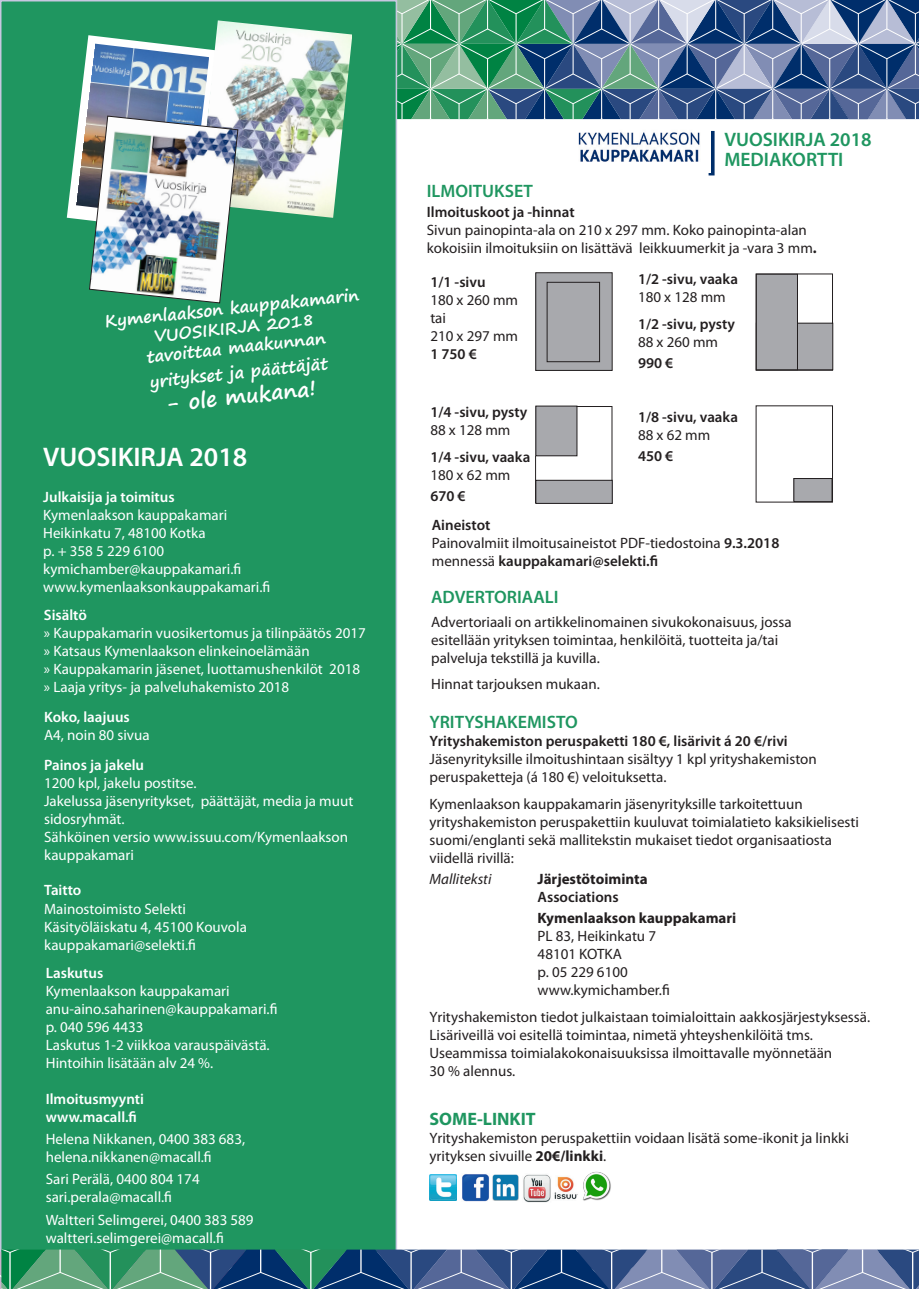
<style>
.page{position:relative;width:919px;height:1289px;background:#fff}
.page>*{position:absolute;margin:0;border:0;box-sizing:border-box;transform-origin:0 0}
.t1{font:600 27px "Myriad Pro";color:#fff}
.t2{font:700 21px "Segoe Print";color:#fff}
.t3{font:600 19.5px/19.5px "Myriad Pro";color:#1f9660}
.t4{font:600 18px "Myriad Pro";color:#1f9660}
.t5{font:700 18px "Myriad Pro";color:#1f9660}
.t6{font:700 16.5px "Segoe Print";color:#fff}
.t7{font:15px/18px "Myriad Pro";color:#231f20}
.t8{font:15px/18px "Myriad Pro";color:#fff}
.t9{font:600 15px "Myriad Pro";color:#231f20}
.t10{font:600 15px "Myriad Pro";color:#fff}
.t11{font:700 15px "Myriad Pro";color:#231f20}
.t12{font:italic 15px "Myriad Pro";color:#231f20}
.s1{font-weight:700}
.s2{font-weight:600}
</style>
<div class="page">
<div style="left:0;top:0;width:397px;height:1249px;background:#1f9660"></div>
<img style="left:462px;top:1174px;width:27px;height:27px">
<img style="left:554px;top:1176px;width:24px;height:24px">
<img style="left:430px;top:1174px;width:26px;height:26px">
<img style="left:523px;top:1174px;width:28px;height:27px">
<img style="left:583px;top:1171px;width:28px;height:30px">
<img style="left:493px;top:1174px;width:25px;height:26px">
<svg style="left:708px;top:131px;width:6px;height:44px"></svg>
<div style="left:756px;top:323px;width:76px;height:47px;background:#a8a9ad"></div>
<div style="left:756px;top:323px;width:76px;height:47px;border:1px solid #231f20"></div>
<div style="left:756px;top:274px;width:41px;height:96px;background:#a8a9ad"></div>
<div style="left:756px;top:274px;width:41px;height:96px;border:1px solid #231f20"></div>
<div style="left:535px;top:406px;width:77px;height:97px;border:1px solid #231f20"></div>
<div style="left:536px;top:480px;width:76px;height:23px;background:#a8a9ad"></div>
<div style="left:535px;top:480px;width:77px;height:23px;border:1px solid #231f20"></div>
<div style="left:536px;top:406px;width:41px;height:50px;background:#a8a9ad"></div>
<div style="left:535px;top:406px;width:42px;height:50px;border:1px solid #231f20"></div>
<div style="left:793px;top:478px;width:39px;height:23px;background:#a8a9ad"></div>
<div style="left:793px;top:478px;width:39px;height:23px;border:1px solid #231f20"></div>
<div style="left:535px;top:273px;width:77px;height:97px;background:#a8a9ad"></div>
<div style="left:535px;top:272px;width:77px;height:98px;border:1px solid #231f20"></div>
<div style="left:546px;top:282px;width:54px;height:80px;border:1px solid #231f20"></div>
<img style="left:578px;top:131px;width:132px;height:42px">
<img style="left:198px;top:20px;width:154px;height:198px">
<img style="left:67px;top:35px;width:171px;height:268px">
<svg style="left:397px;top:0;width:521px;height:119px;background:#558091"></svg>
<svg style="left:0;top:1249px;width:918px;height:39px;background:#446e87"></svg>
<p class="t6" style="left:103px;top:306px;width:257px;rotate:-6deg">Kymenlaakson kauppakamarin</p>
<p class="t6" style="left:153px;top:321px;width:162px;rotate:-6deg">VUOSIKIRJA 2018</p>
<p class="t6" style="left:145px;top:342px;width:181px;rotate:-6deg">tavoittaa maakunnan</p>
<p class="t6" style="left:148px;top:367px;width:181px;rotate:-6deg">yritykset ja päättäjät</p>
<p class="t2" style="left:164px;top:385px;width:152px;rotate:-6deg">- ole mukana!</p>
<p class="t1" style="left:43px;top:439px;width:205px">VUOSIKIRJA 2018</p>
<p class="t10" style="left:43px;top:487px;width:133px">Julkaisija ja toimitus</p>
<p class="t8" style="left:43px;top:505px;width:185px">Kymenlaakson kauppakamari</p>
<p class="t8" style="left:43px;top:523px;width:164px">Heikinkatu 7, 48100 Kotka</p>
<p class="t8" style="left:43px;top:541px;width:122px">p. + 358 5 229 6100</p>
<p class="t8" style="left:43px;top:559px;width:199px">kymichamber@kauppakamari.fi</p>
<p class="t8" style="left:43px;top:577px;width:228px">www.kymenlaaksonkauppakamari.fi</p>
<p class="t10" style="left:44px;top:605px;width:44px">Sisältö</p>
<p class="t8" style="left:44px;top:623px;width:323px">» Kauppakamarin vuosikertomus ja tilinpäätös 2017</p>
<p class="t8" style="left:44px;top:641px;width:267px">» Katsaus Kymenlaakson elinkeinoelämään</p>
<p class="t8" style="left:44px;top:659px;width:318px">» Kauppakamarin jäsenet, luottamushenkilöt 2018</p>
<p class="t8" style="left:44px;top:677px;width:247px">» Laaja yritys- ja palveluhakemisto 2018</p>
<p class="t10" style="left:44px;top:707px;width:87px">Koko, laajuus</p>
<p class="t8" style="left:44px;top:725px;width:107px">A4, noin 80 sivua</p>
<p class="t10" style="left:44px;top:755px;width:102px">Painos ja jakelu</p>
<p class="t8" style="left:44px;top:773px;width:154px">1200 kpl, jakelu postitse.</p>
<p class="t8" style="left:44px;top:791px;width:311px">Jakelussa jäsenyritykset, päättäjät, media ja muut sidosryhmät.</p>
<p class="t8" style="left:44px;top:827px;width:305px">Sähköinen versio www.issuu.com/Kymenlaakson kauppakamari</p>
<p class="t10" style="left:44px;top:880px;width:39px">Taitto</p>
<p class="t8" style="left:44px;top:899px;width:204px">Mainostoimisto Selekti<br>Käsityöläiskatu 4, 45100 Kouvola kauppakamari@selekti.fi</p>
<p class="t10" style="left:46px;top:963px;width:59px">Laskutus</p>
<p class="t8" style="left:46px;top:981px;width:185px">Kymenlaakson kauppakamari</p>
<p class="t8" style="left:46px;top:999px;width:233px">anu-aino.saharinen@kauppakamari.fi</p>
<p class="t8" style="left:46px;top:1017px;width:99px">p. 040 596 4433</p>
<p class="t8" style="left:46px;top:1035px;width:225px">Laskutus 1-2 viikkoa varauspäivästä.</p>
<p class="t8" style="left:46px;top:1053px;width:169px">Hintoihin lisätään alv 24 %.</p>
<p class="t10" style="left:46px;top:1089px;width:100px">Ilmoitusmyynti</p>
<p class="t10" style="left:46px;top:1107px;width:93px">www.macall.fi</p>
<p class="t8" style="left:46px;top:1129px;width:201px">Helena Nikkanen, 0400 383 683,</p>
<p class="t8" style="left:46px;top:1147px;width:168px">helena.nikkanen@macall.fi</p>
<p class="t8" style="left:46px;top:1169px;width:155px">Sari Perälä, 0400 804 174</p>
<p class="t8" style="left:46px;top:1187px;width:128px">sari.perala@macall.fi</p>
<p class="t8" style="left:46px;top:1210px;width:209px">Waltteri Selimgerei, 0400 383 589</p>
<p class="t8" style="left:46px;top:1228px;width:180px">waltteri.selimgerei@macall.fi</p>
<p class="t4" style="left:427px;top:180px;width:108px">ILMOITUKSET</p>
<p class="t3" style="left:724px;top:129px;width:149px">VUOSIKIRJA 2018<br>MEDIAKORTTI</p>
<p class="t9" style="left:427px;top:202px;width:149px">Ilmoituskoot ja -hinnat</p>
<p class="t7" style="left:427px;top:221px;width:391px">Sivun painopinta-ala on 210 x 297 mm. Koko painopinta-alan kokoisiin ilmoituksiin on lisättävä leikkuumerkit ja -vara 3 mm<span class="s1">.</span></p>
<p class="t9" style="left:430px;top:272px;width:57px">1/1 -sivu</p>
<p class="t7" style="left:430px;top:291px;width:89px">180 x 260 mm</p>
<p class="t7" style="left:430px;top:309px;width:89px">tai<br>210 x 297 mm</p>
<p class="t9" style="left:430px;top:344px;width:48px">1 750 €</p>
<p class="t9" style="left:430px;top:402px;width:98px">1/4 -sivu, pysty</p>
<p class="t7" style="left:430px;top:420px;width:81px">88 x 128 mm</p>
<p class="t9" style="left:430px;top:447px;width:101px">1/4 -sivu, vaaka</p>
<p class="t7" style="left:430px;top:465px;width:81px">180 x 62 mm</p>
<p class="t9" style="left:430px;top:486px;width:37px">670 €</p>
<p class="t9" style="left:638px;top:270px;width:101px">1/2 -sivu, vaaka</p>
<p class="t7" style="left:638px;top:288px;width:89px">180 x 128 mm</p>
<p class="t9" style="left:638px;top:315px;width:98px">1/2 -sivu, pysty</p>
<p class="t7" style="left:638px;top:333px;width:81px">88 x 260 mm</p>
<p class="t9" style="left:638px;top:354px;width:37px">990 €</p>
<p class="t9" style="left:638px;top:408px;width:101px">1/8 -sivu, vaaka</p>
<p class="t7" style="left:638px;top:426px;width:74px">88 x 62 mm</p>
<p class="t9" style="left:638px;top:447px;width:37px">450 €</p>
<p class="t9" style="left:432px;top:516px;width:60px">Aineistot</p>
<p class="t7" style="left:432px;top:534px;width:349px">Painovalmiit ilmoitusaineistot PDF-tiedostoina <span class="s2">9.3.2018 </span>mennessä <span class="s2">kauppakamari@selekti.fi</span></p>
<p class="t4" style="left:431px;top:585px;width:129px">ADVERTORIAALI</p>
<p class="t7" style="left:431px;top:612px;width:362px">Advertoriaali on artikkelinomainen sivukokonaisuus, jossa esitellään yrityksen toimintaa, henkilöitä, tuotteita ja/tai</p>
<p class="t7" style="left:431px;top:648px;width:170px">palveluja tekstillä ja kuvilla.</p>
<p class="t7" style="left:431px;top:675px;width:170px">Hinnat tarjouksen mukaan.</p>
<p class="t4" style="left:429px;top:710px;width:150px">YRITYSHAKEMISTO</p>
<p class="t9" style="left:429px;top:731px;width:360px">Yrityshakemiston peruspaketti 180 €, lisärivit á 20 €/rivi</p>
<p class="t7" style="left:429px;top:750px;width:389px">Jäsenyrityksille ilmoitushintaan sisältyy 1 kpl yrityshakemiston</p>
<p class="t7" style="left:429px;top:768px;width:238px">peruspaketteja (á 180 €) veloituksetta.</p>
<p class="t7" style="left:429px;top:795px;width:374px">Kymenlaakson kauppakamarin jäsenyrityksille tarkoitettuun</p>
<p class="t7" style="left:429px;top:813px;width:431px">yrityshakemiston peruspakettiin kuuluvat toimialatieto kaksikielisesti suomi/englanti sekä mallitekstin mukaiset tiedot organisaatiosta</p>
<p class="t7" style="left:429px;top:849px;width:86px">viidellä rivillä:</p>
<p class="t12" style="left:429px;top:870px;width:63px">Malliteksti</p>
<p class="t11" style="left:537px;top:869px;width:111px">Järjestötoiminta</p>
<p class="t9" style="left:537px;top:887px;width:82px">Associations</p>
<p class="t11" style="left:537px;top:908px;width:200px">Kymenlaakson kauppakamari</p>
<p class="t7" style="left:537px;top:927px;width:120px">PL 83, Heikinkatu 7</p>
<p class="t7" style="left:537px;top:945px;width:86px">48101 KOTKA</p>
<p class="t7" style="left:537px;top:963px;width:92px">p. 05 229 6100</p>
<p class="t7" style="left:537px;top:981px;width:134px">www.kymichamber.fi</p>
<p class="t7" style="left:429px;top:1008px;width:442px">Yrityshakemiston tiedot julkaistaan toimialoittain aakkosjärjestyksessä.<br>Lisäriveillä voi esitellä toimintaa, nimetä yhteyshenkilöitä tms.</p>
<p class="t7" style="left:429px;top:1044px;width:404px">Useammissa toimialakokonaisuuksissa ilmoittavalle myönnetään</p>
<p class="t7" style="left:429px;top:1062px;width:87px">30 % alennus.</p>
<p class="t5" style="left:429px;top:1106px;width:108px">SOME-LINKIT</p>
<p class="t7" style="left:429px;top:1128px;width:421px">Yrityshakemiston peruspakettiin voidaan lisätä some-ikonit ja linkki yrityksen sivuille <span class="s1">20€/linkki</span>.</p>
</div>
